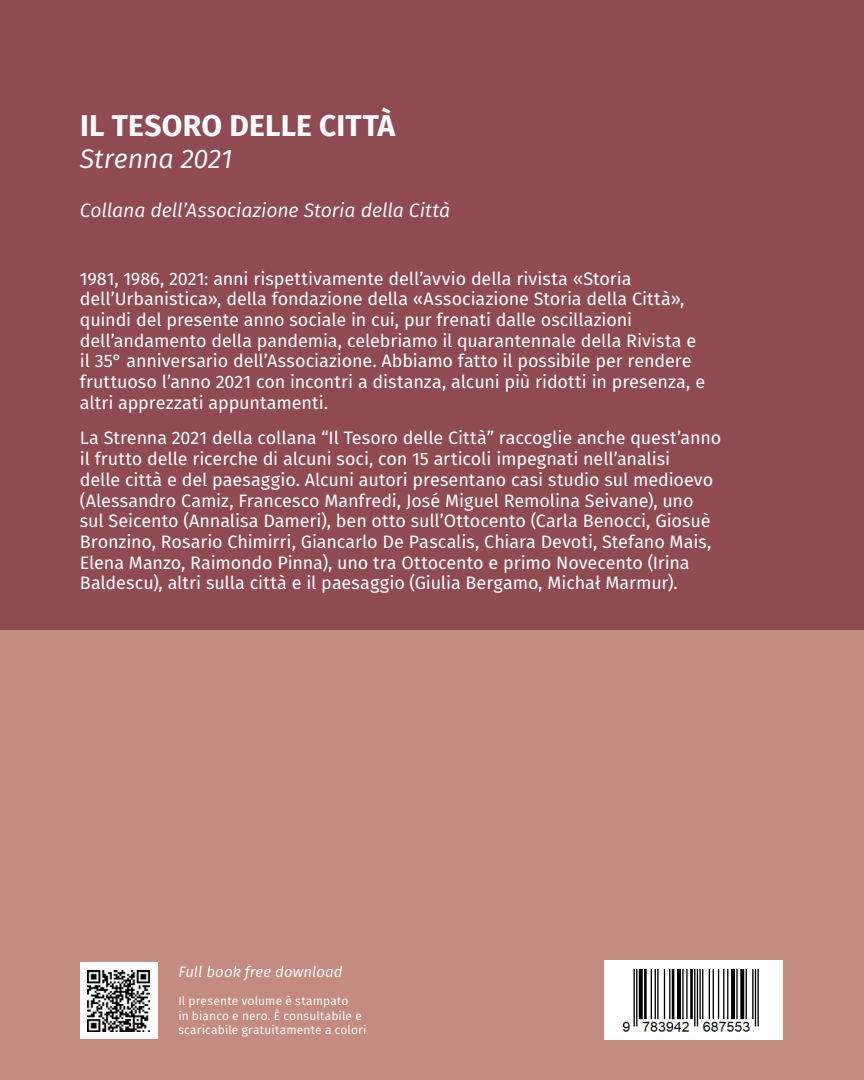
<style>
.page{position:relative;width:864px;height:1080px;background:#fff}
.page>*{position:absolute;margin:0;border:0;box-sizing:border-box;transform-origin:0 0}
.t1{font:700 30px "Fira Sans";letter-spacing:.005em;color:#fff}
.t2{font:italic 27px "Fira Sans";letter-spacing:-.01em;color:#fff}
.t3{font:italic 19.5px "Fira Sans";letter-spacing:-.005em;color:#fff}
.t4{font:18px/20.7px "Fira Sans";letter-spacing:-.01em;color:#fff}
.t5{font:italic 15px "Fira Sans";letter-spacing:.005em;color:#fff}
.t6{font:12px/14.4px "Fira Sans";letter-spacing:.005em;color:#fff}
</style>
<div class="page">
<div style="left:0;top:0;width:864px;height:631px;background:#904a52"></div>
<div style="left:0;top:631px;width:864px;height:449px;background:#c48b80"></div>
<div style="left:80px;top:963px;width:78px;height:76px;background:#fff"></div>
<img style="left:88px;top:970px;width:62px;height:62px">
<div style="left:604px;top:960px;width:179px;height:79px;background:#fff"></div>
<img style="left:622px;top:969px;width:137px;height:63px">
<h1 class="t1" style="left:80px;top:100px;width:317px">IL TESORO DELLE CITTÀ</h1>
<h2 class="t2" style="left:80px;top:139px;width:154px">Strenna 2021</h2>
<p class="t3" style="left:80px;top:196px;width:372px">Collana dell’Associazione Storia della Città</p>
<p class="t4" style="left:80px;top:267px;width:627px">1981, 1986, 2021: anni rispettivamente dell’avvio della rivista «Storia dell’Urbanistica», della fondazione della «Associazione Storia della Città», quindi del presente anno sociale in cui, pur frenati dalle oscillazioni dell’andamento della pandemia, celebriamo il quarantennale della Rivista e il 35° anniversario dell’Associazione. Abbiamo fatto il possibile per rendere fruttuoso l’anno 2021 con incontri a distanza, alcuni più ridotti in presenza, e altri apprezzati appuntamenti.</p>
<p class="t4" style="left:80px;top:427px;width:643px">La Strenna 2021 della collana “Il Tesoro delle Città” raccoglie anche quest’anno il frutto delle ricerche di alcuni soci, con 15 articoli impegnati nell’analisi<br>delle città e del paesaggio. Alcuni autori presentano casi studio sul medioevo (Alessandro Camiz, Francesco Manfredi, José Miguel Remolina Seivane), uno sul Seicento (Annalisa Dameri), ben otto sull’Ottocento (Carla Benocci, Giosuè Bronzino, Rosario Chimirri, Giancarlo De Pascalis, Chiara Devoti, Stefano Mais, Elena Manzo, Raimondo Pinna), uno tra Ottocento e primo Novecento (Irina Baldescu), altri sulla città e il paesaggio (Giulia Bergamo, Michał Marmur).</p>
<p class="t5" style="left:178px;top:960px;width:166px">Full book free download</p>
<p class="t6" style="left:178px;top:994px;width:190px">Il presente volume è stampato<br>in bianco e nero. È consultabile e scaricabile gratuitamente a colori</p>
</div>
